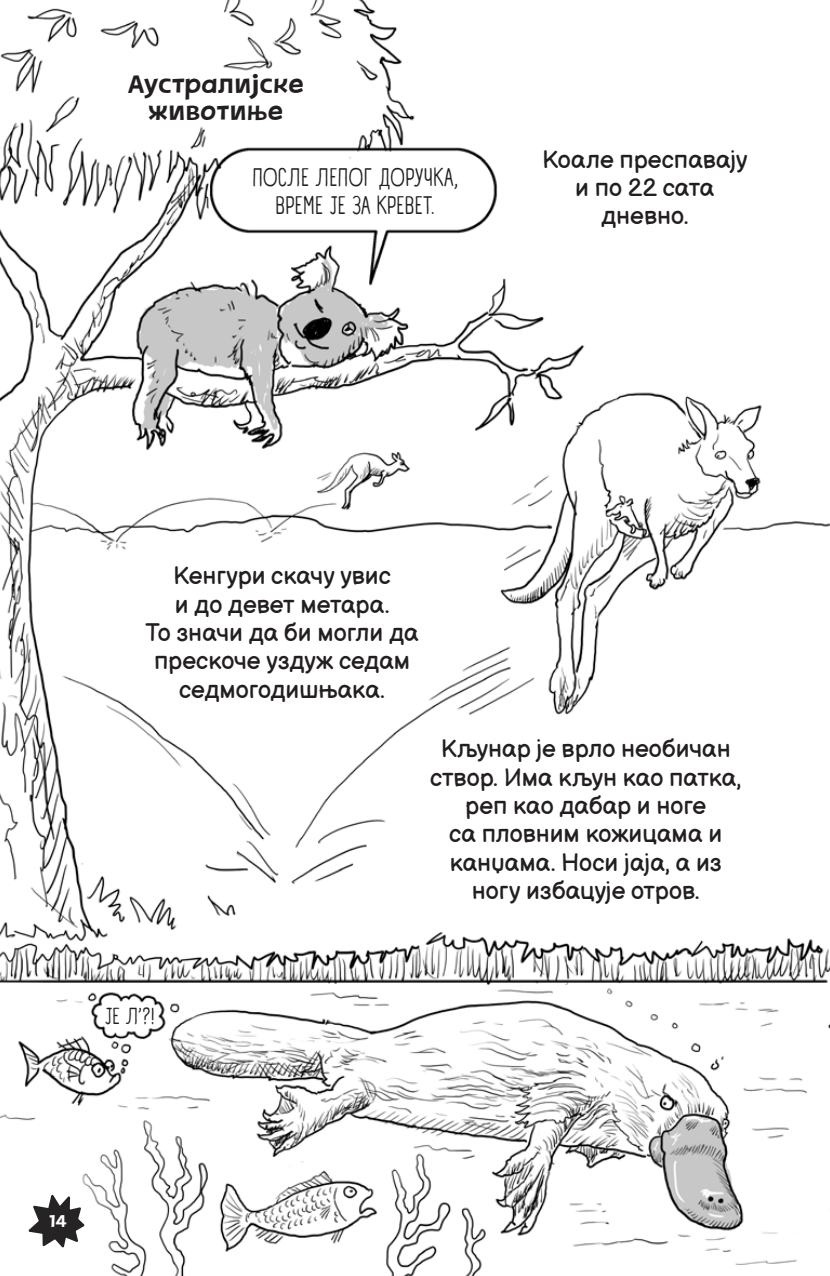
<style>
.page{position:relative;width:830px;height:1276px;background:#fff}
.page>*{position:absolute;margin:0;border:0;box-sizing:border-box;transform-origin:0 0}
.t1{font:27px/27px "MEXE";letter-spacing:.04em;color:#231f20;text-align:center}
.t2{font:24.75px/28.3px "Balsamiq Sans";color:#231f20;text-align:center}
.t3{font:24.75px/28.1px "Panforte Pro";letter-spacing:.005em;color:#231f20;text-align:center;scale:.9 1}
.t4{font:22.5px "Panforte Pro";color:#231f20;scale:.9 1}
.t5{font:18.22px "MEXE";color:#fff;scale:1.11 1}
</style>
<div class="page">
<img style="left:0;top:0;width:829px;height:1276px">
<svg style="left:25px;top:1190px;width:62px;height:61px"></svg>
<p class="t1" style="left:128px;top:70px;width:177px">Аустралијске животиње</p>
<p class="t3" style="left:252px;top:164px;width:232px">ПОСЛЕ ЛЕПОГ ДОРУЧКА,<br>ВРЕМЕ ЈЕ ЗА КРЕВЕТ.</p>
<p class="t2" style="left:542px;top:144px;width:207px">Коале преспавају и по 22 сата дневно.</p>
<p class="t2" style="left:145px;top:560px;width:275px">Кенгури скачу увис<br>и до девет метара.<br>То значи да би могли да прескоче уздуж седам седмогодишњака.</p>
<p class="t2" style="left:430px;top:733px;width:312px">Кљунар је врло необичан створ. Има кљун као патка, реп као дабар и ноге<br>са пловним кожицама и канџама. Носи јаја, а из ногу избацује отров.</p>
<p class="t4" style="left:105px;top:999px;width:57px">ЈЕ Л’?!</p>
<p class="t5" style="left:49px;top:1210px;width:18px">14</p>
</div>
